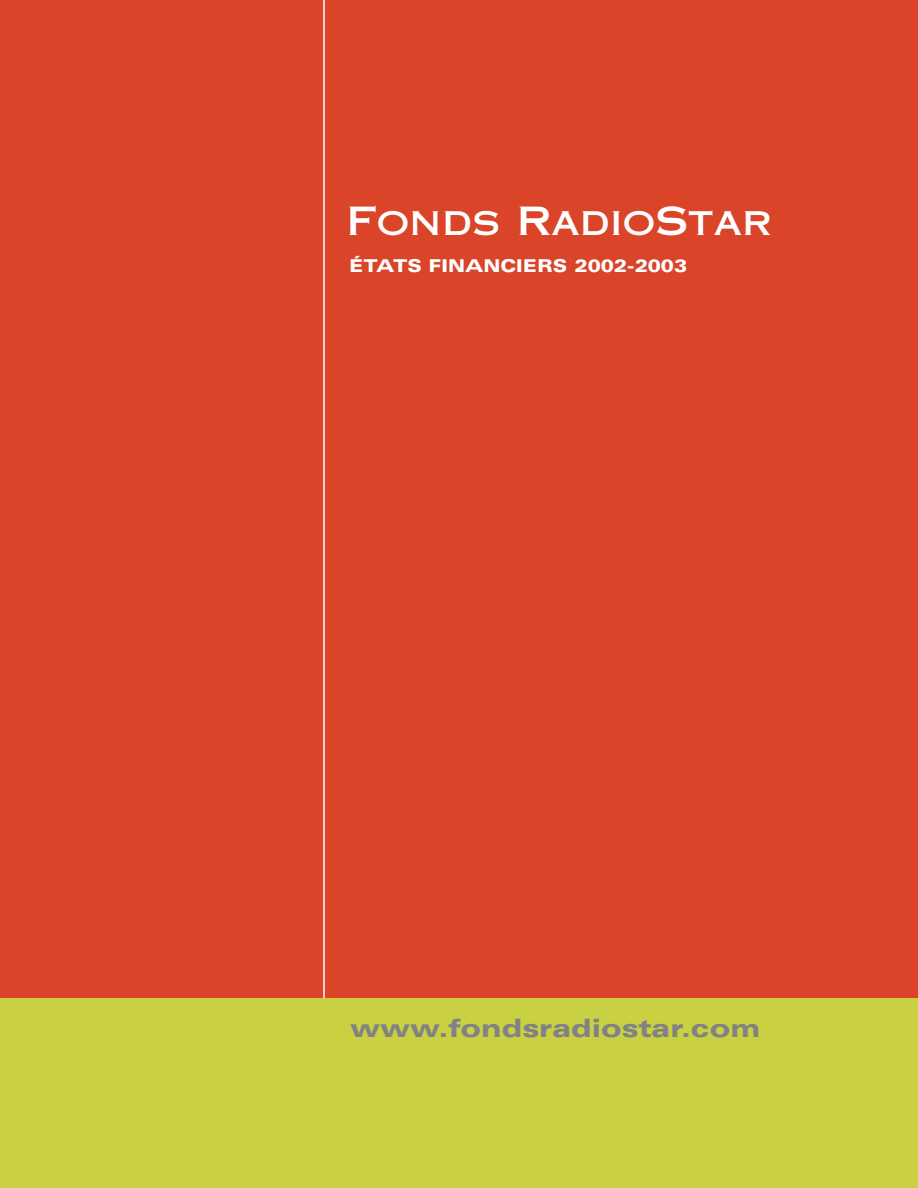
<style>
.page{position:relative;width:918px;height:1188px;background:#da4428}
.page>*{position:absolute;margin:0;border:0;box-sizing:border-box;transform-origin:0 0}
.t1{font:39px "Copperplate Thirty One AB";color:#fff}
.t2{font:900 expanded 25.35px "Univers";color:#808285}
.t3{font:900 expanded 17.7px "Univers";color:#fff}
</style>
<div class="page">
<hr style="left:323px;top:0;width:2px;height:1188px;background:#fff">
<div style="left:0;top:999px;width:918px;height:189px;background:#c9d041"></div>
<h1 class="t1" style="left:346px;top:198px;width:427px">Fonds RadioStar</h1>
<p class="t3" style="left:349px;top:259px;width:340px">ÉTATS FINANCIERS 2002-2003</p>
<h2 class="t2" style="left:350px;top:1019px;width:412px">www.fondsradiostar.com</h2>
</div>
